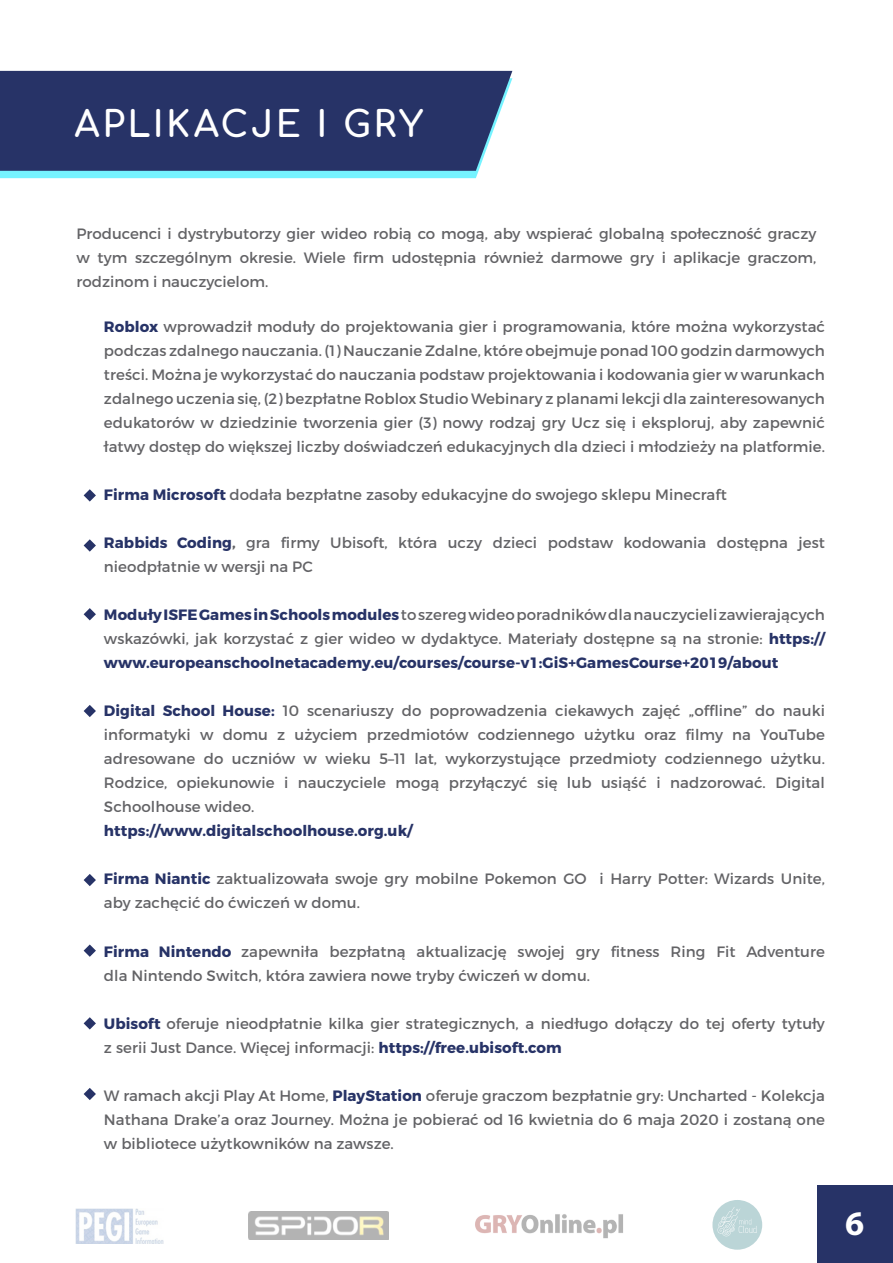
<style>
.page{position:relative;width:893px;height:1263px;background:#fff}
.page>*{position:absolute;margin:0;border:0;box-sizing:border-box;transform-origin:0 0}
.t1{font:700 36px "Comfortaa";letter-spacing:.065em;color:#fff}
.t2{font:700 34.5px "Myriad Pro";color:#fff}
.t3{font:15px/24px "Montserrat";letter-spacing:.005em;color:#636366;text-align:justify}
.t4{font:700 15px "Montserrat";letter-spacing:.005em;color:#273367}
.s1{font-weight:700;color:#273367}
.s2{font-weight:700}
</style>
<div class="page">
<svg style="left:712px;top:1200px;width:50px;height:50px"></svg>
<svg style="left:717px;top:1207px;width:40px;height:29px"></svg>
<img style="left:475px;top:1214px;width:148px;height:25px">
<img style="left:248px;top:1212px;width:140px;height:27px">
<img style="left:76px;top:1208px;width:87px;height:36px">
<div style="left:0;top:171px;width:479px;height:7px;background:#75f3ff"></div>
<div style="left:0;top:71px;width:512px;height:100px;background:#273367"></div>
<svg style="left:84px;top:489px;width:12px;height:13px"></svg>
<svg style="left:84px;top:539px;width:12px;height:13px"></svg>
<svg style="left:84px;top:608px;width:12px;height:12px"></svg>
<svg style="left:84px;top:705px;width:12px;height:12px"></svg>
<svg style="left:84px;top:1088px;width:12px;height:12px"></svg>
<svg style="left:84px;top:874px;width:12px;height:12px"></svg>
<svg style="left:84px;top:944px;width:12px;height:13px"></svg>
<svg style="left:84px;top:1017px;width:12px;height:12px"></svg>
<div style="left:817px;top:1186px;width:76px;height:77px;background:#273367"></div>
<p class="t1" style="left:78px;top:81px;width:400px">ZASTANÓWCIE SIĘ:</p>
<p class="t1" style="left:75px;top:90px;width:350px">APLIKACJE I GRY</p>
<p class="t3" style="left:77px;top:221px;width:741px">Producenci i dystrybutorzy gier wideo robią co mogą, aby wspierać globalną społeczność graczy w tym szczególnym okresie. Wiele firm udostępnia również darmowe gry i aplikacje graczom, rodzinom i nauczycielom.</p>
<p class="t3" style="left:104px;top:315px;width:722px"><span class="s1">Roblox</span> wprowadził moduły do projektowania gier i programowania, które można wykorzystać podczas zdalnego nauczania. (1) Nauczanie Zdalne, które obejmuje ponad 100 godzin darmowych treści. Można je wykorzystać do nauczania podstaw projektowania i kodowania gier w warunkach zdalnego uczenia się, (2) bezpłatne Roblox Studio Webinary z planami lekcji dla zainteresowanych edukatorów w dziedzinie tworzenia gier (3) nowy rodzaj gry Ucz się i eksploruj, aby zapewnić łatwy dostęp do większej liczby doświadczeń edukacyjnych dla dzieci i młodzieży na platformie.</p>
<p class="t3" style="left:104px;top:483px;width:624px"><span class="s1">Firma Microsoft</span> dodała bezpłatne zasoby edukacyjne do swojego sklepu Minecraft</p>
<p class="t3" style="left:104px;top:531px;width:722px"><span class="s1">Rabbids Coding</span><span class="s2">,</span> gra firmy Ubisoft, która uczy dzieci podstaw kodowania dostępna jest nieodpłatnie w wersji na PC</p>
<p class="t3" style="left:104px;top:603px;width:722px"><span class="s1">Moduły ISFE Games in Schools modules</span> to szereg wideo poradników dla nauczycieli zawierających wskazówki, jak korzystać z gier wideo w dydaktyce. Materiały dostępne są na stronie: <span class="s1">https:// www.europeanschoolnetacademy.eu/courses/course-v1:GiS+GamesCourse+2019/about</span></p>
<p class="t3" style="left:104px;top:699px;width:722px"><span class="s1">Digital School House:</span> 10 scenariuszy do poprowadzenia ciekawych zajęć „offline” do nauki informatyki w domu z użyciem przedmiotów codziennego użytku oraz filmy na YouTube adresowane do uczniów w wieku 5–11 lat, wykorzystujące przedmioty codziennego użytku.<br>Rodzice, opiekunowie i nauczyciele mogą przyłączyć się lub usiąść i nadzorować. Digital Schoolhouse wideo.</p>
<p class="t4" style="left:104px;top:822px;width:310px">https://www.digitalschoolhouse.org.uk/</p>
<p class="t3" style="left:104px;top:867px;width:722px"><span class="s1">Firma Niantic</span> zaktualizowała swoje gry mobilne Pokemon GO i Harry Potter: Wizards Unite, aby zachęcić do ćwiczeń w domu.</p>
<p class="t3" style="left:104px;top:939px;width:722px"><span class="s1">Firma Nintendo</span> zapewniła bezpłatną aktualizację swojej gry fitness Ring Fit Adventure dla Nintendo Switch, która zawiera nowe tryby ćwiczeń w domu.</p>
<p class="t3" style="left:104px;top:1011px;width:722px"><span class="s1">Ubisoft</span> oferuje nieodpłatnie kilka gier strategicznych, a niedługo dołączy do tej oferty tytuły z serii Just Dance. Więcej informacji: <span class="s1">https://free.ubisoft.com</span></p>
<p class="t3" style="left:104px;top:1083px;width:722px">W ramach akcji Play At Home, <span class="s1">PlayStation</span> oferuje graczom bezpłatnie gry: Uncharted - Kolekcja Nathana Drake’a oraz Journey. Można je pobierać od 16 kwietnia do 6 maja 2020 i zostaną one w bibliotece użytkowników na zawsze.</p>
<h2 class="t2" style="left:837px;top:1201px;width:40px">18</h2>
<p class="t2" style="left:845px;top:1201px;width:21px">6</p>
</div>
